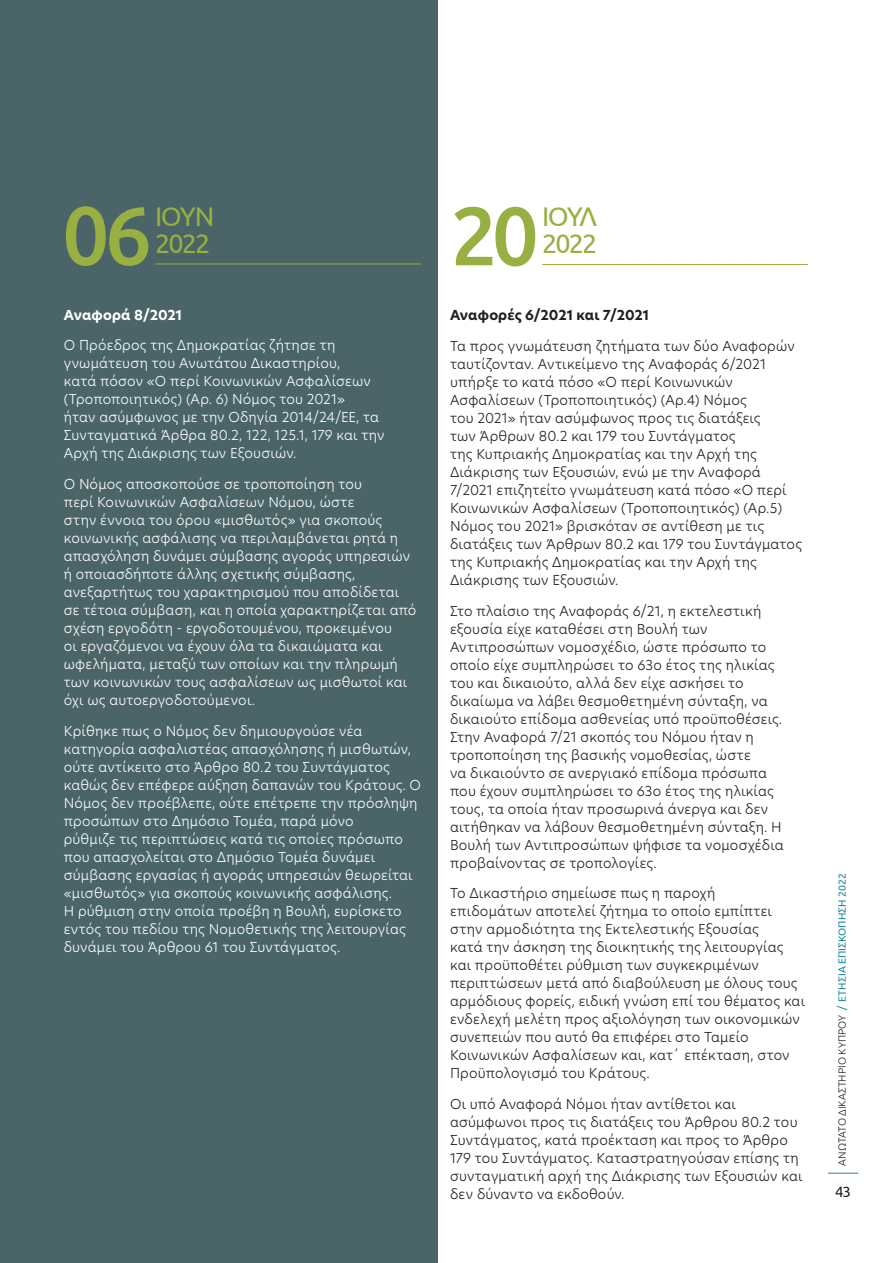
<style>
.page{position:relative;width:893px;height:1263px;background:#fff}
.page>*{position:absolute;margin:0;border:0;box-sizing:border-box;transform-origin:0 0}
.t1{font:500 82.5px "Ubuntu";color:#98af41}
.t2{font:27px/27px "Ubuntu";letter-spacing:-.07em;color:#98af41}
.t3{font:15px "Ubuntu";color:#231f20}
.t4{font:300 13.5px/18px "New Hero";letter-spacing:.01em;color:#231f20}
.t5{font:300 13.5px/18px "New Hero";letter-spacing:.01em;color:#fff}
.t6{font:700 13.5px "New Hero";color:#231f20}
.t7{font:700 13.5px "New Hero";color:#fff}
.t8{font:300 10.5px "Ubuntu";color:#231f20}
.t9{font:10.5px "Ubuntu";color:#1e869a}
</style>
<div class="page">
<hr style="left:828px;top:1173px;width:30px;height:1px;background:#1e869a">
<div style="left:0;top:0;width:438px;height:1263px;background:#4a6467"></div>
<hr style="left:155px;top:264px;width:266px;height:1px;background:#98af41">
<hr style="left:542px;top:264px;width:266px;height:1px;background:#98af41">
<h1 class="t1" style="left:62px;top:188px;width:91px">06</h1>
<h1 class="t1" style="left:451px;top:188px;width:89px">20</h1>
<h2 class="t2" style="left:155px;top:202px;width:61px">ΙΟΥΝ<br>2022</h2>
<h2 class="t2" style="left:542px;top:203px;width:57px">ΙΟΥΛ<br>2022</h2>
<p class="t7" style="left:64px;top:309px;width:120px">Αναφορά 8/2021</p>
<p class="t5" style="left:64px;top:337px;width:322px">Ο Πρόεδρος της Δημοκρατίας ζήτησε τη γνωμάτευση του Ανωτάτου Δικαστηρίου,<br>κατά πόσον «Ο περί Κοινωνικών Ασφαλίσεων (Τροποποιητικός) (Αρ. 6) Νόμος του 2021»<br>ήταν ασύμφωνος με την Οδηγία 2014/24/ΕΕ, τα Συνταγματικά Άρθρα 80.2, 122, 125.1, 179 και την Αρχή της Διάκρισης των Εξουσιών.</p>
<p class="t5" style="left:64px;top:476px;width:354px">Ο Νόμος αποσκοπούσε σε τροποποίηση του<br>περί Κοινωνικών Ασφαλίσεων Νόμου, ώστε<br>στην έννοια του όρου «μισθωτός» για σκοπούς κοινωνικής ασφάλισης να περιλαμβάνεται ρητά η απασχόληση δυνάμει σύμβασης αγοράς υπηρεσιών ή οποιασδήποτε άλλης σχετικής σύμβασης, ανεξαρτήτως του χαρακτηρισμού που αποδίδεται σε τέτοια σύμβαση, και η οποία χαρακτηρίζεται από σχέση εργοδότη - εργοδοτουμένου, προκειμένου<br>οι εργαζόμενοι να έχουν όλα τα δικαιώματα και ωφελήματα, μεταξύ των οποίων και την πληρωμή των κοινωνικών τους ασφαλίσεων ως μισθωτοί και όχι ως αυτοεργοδοτούμενοι.</p>
<p class="t5" style="left:64px;top:723px;width:359px">Κρίθηκε πως ο Νόμος δεν δημιουργούσε νέα κατηγορία ασφαλιστέας απασχόλησης ή μισθωτών, ούτε αντίκειτο στο Άρθρο 80.2 του Συντάγματος καθώς δεν επέφερε αύξηση δαπανών του Κράτους. Ο Νόμος δεν προέβλεπε, ούτε επέτρεπε την πρόσληψη προσώπων στο Δημόσιο Τομέα, παρά μόνο<br>ρύθμιζε τις περιπτώσεις κατά τις οποίες πρόσωπο που απασχολείται στο Δημόσιο Τομέα δυνάμει σύμβασης εργασίας ή αγοράς υπηρεσιών θεωρείται «μισθωτός» για σκοπούς κοινωνικής ασφάλισης.<br>Η ρύθμιση στην οποία προέβη η Βουλή, ευρίσκετο εντός του πεδίου της Νομοθετικής της λειτουργίας δυνάμει του Άρθρου 61 του Συντάγματος.</p>
<p class="t6" style="left:450px;top:309px;width:201px">Αναφορές 6/2021 και 7/2021</p>
<p class="t4" style="left:450px;top:338px;width:354px">Τα προς γνωμάτευση ζητήματα των δύο Αναφορών ταυτίζονταν. Αντικείμενο της Αναφοράς 6/2021 υπήρξε το κατά πόσο «Ο περί Κοινωνικών Ασφαλίσεων (Τροποποιητικός) (Αρ.4) Νόμος<br>του 2021» ήταν ασύμφωνος προς τις διατάξεις<br>των Άρθρων 80.2 και 179 του Συντάγματος<br>της Κυπριακής Δημοκρατίας και την Αρχή της Διάκρισης των Εξουσιών, ενώ με την Αναφορά 7/2021 επιζητείτο γνωμάτευση κατά πόσο «Ο περί Κοινωνικών Ασφαλίσεων (Τροποποιητικός) (Αρ.5)<br>Νόμος του 2021» βρισκόταν σε αντίθεση με τις διατάξεις των Άρθρων 80.2 και 179 του Συντάγματος της Κυπριακής Δημοκρατίας και την Αρχή της Διάκρισης των Εξουσιών.</p>
<p class="t4" style="left:450px;top:602px;width:335px">Στο πλαίσιο της Αναφοράς 6/21, η εκτελεστική εξουσία είχε καταθέσει στη Βουλή των Αντιπροσώπων νομοσχέδιο, ώστε πρόσωπο το οποίο είχε συμπληρώσει το 63ο έτος της ηλικίας του και δικαιούτο, αλλά δεν είχε ασκήσει το δικαίωμα να λάβει θεσμοθετημένη σύνταξη, να δικαιούτo επίδομα ασθενείας υπό προϋποθέσεις.<br>Στην Αναφορά 7/21 σκοπός του Νόμου ήταν η τροποποίηση της βασικής νομοθεσίας, ώστε<br>να δικαιούντο σε ανεργιακό επίδομα πρόσωπα που έχουν συμπληρώσει το 63ο έτος της ηλικίας τους, τα οποία ήταν προσωρινά άνεργα και δεν αιτήθηκαν να λάβουν θεσμοθετημένη σύνταξη. Η Βουλή των Αντιπροσώπων ψήφισε τα νομοσχέδια προβαίνοντας σε τροπολογίες.</p>
<p class="t4" style="left:450px;top:885px;width:357px">Το Δικαστήριο σημείωσε πως η παροχή<br>επιδομάτων αποτελεί ζήτημα το οποίο εμπίπτει στην αρμοδιότητα της Εκτελεστικής Εξουσίας<br>κατά την άσκηση της διοικητικής της λειτουργίας και προϋποθέτει ρύθμιση των συγκεκριμένων περιπτώσεων μετά από διαβούλευση με όλους τους αρμόδιους φορείς, ειδική γνώση επί του θέματος και ενδελεχή μελέτη προς αξιολόγηση των οικονομικών συνεπειών που αυτό θα επιφέρει στο Ταμείο Κοινωνικών Ασφαλίσεων και, κατ΄ επέκταση, στον Προϋπολογισμό του Κράτους.</p>
<p class="t4" style="left:450px;top:1096px;width:354px">Οι υπό Αναφορά Νόμοι ήταν αντίθετοι και ασύμφωνοι προς τις διατάξεις του Άρθρου 80.2 του Συντάγματος, κατά προέκταση και προς το Άρθρο 179 του Συντάγματος. Καταστρατηγούσαν επίσης τη συνταγματική αρχή της Διάκρισης των Εξουσιών και δεν δύναντο να εκδοθούν.</p>
<p class="t9" style="left:836px;top:1001px;width:130px;rotate:-90deg">ΕΤΗΣΙΑ ΕΠΙΣΚΟΠΗΣΗ 2022</p>
<p class="t8" style="left:836px;top:1166px;width:152px;rotate:-90deg">ΑΝΩΤΑΤΟ ΔΙΚΑΣΤΗΡΙΟ ΚΥΠΡΟΥ</p>
<p class="t3" style="left:835px;top:1183px;width:17px">43</p>
</div>
